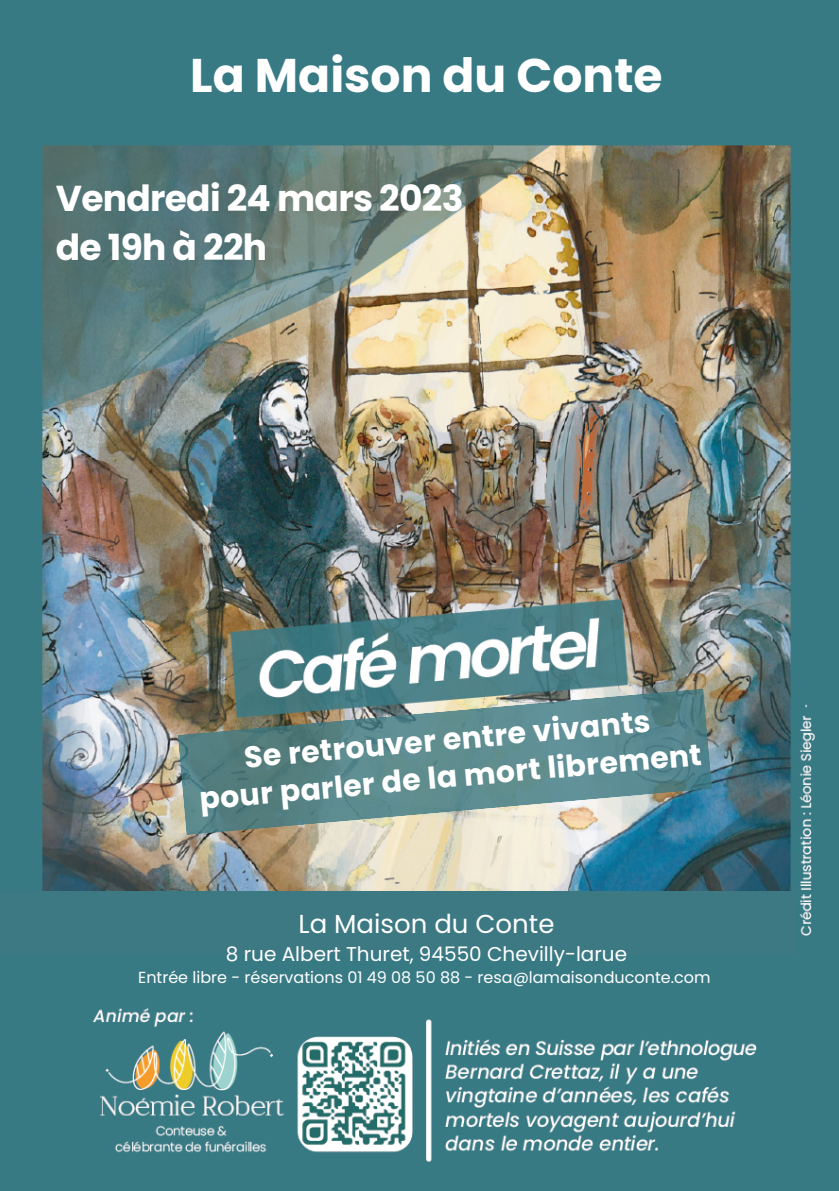
<style>
.page{position:relative;width:839px;height:1191px;background:#fff}
.page>*{position:absolute;margin:0;border:0;box-sizing:border-box;transform-origin:0 0}
.t1{font:700 47.2px "Poppins";color:#fff}
.t2{font:700 36px/49.6px "Poppins";letter-spacing:-.02em;color:#fff}
.t3{font:700 30px/37.6px "Poppins";color:#fff;text-align:center}
.t4{font:26px "Poppins";color:#fff}
.t5{font:20px "Poppins";color:#fff}
.t6{font:16px "Poppins";color:#fff}
</style>
<div class="page">
<img style="left:0;top:0;width:838px;height:1191px">
<div style="left:0;top:891px;width:795px;height:64px;background:#3d7983"></div>
<img style="left:178px;top:688px;width:534px;height:147px">
<h1 class="t1" style="left:190px;top:42px;width:474px">La Maison du Conte</h1>
<h2 class="t2" style="left:56px;top:173px;width:409px">Vendredi 24 mars 2023 de 19h à 22h</h2>
<h3 class="t3" style="left:195px;top:743px;width:505px;rotate:-5deg">Se retrouver entre vivants<br>pour parler de la mort librement</h3>
<h3 class="t4" style="left:298px;top:905px;width:257px">La Maison du Conte</h3>
<p class="t5" style="left:226px;top:940px;width:402px">8 rue Albert Thuret, 94550 Chevilly-larue</p>
<p class="t6" style="left:138px;top:967px;width:574px">Entrée libre - réservations 01 49 08 50 88 - resa@lamaisonduconte.com</p>
</div>
